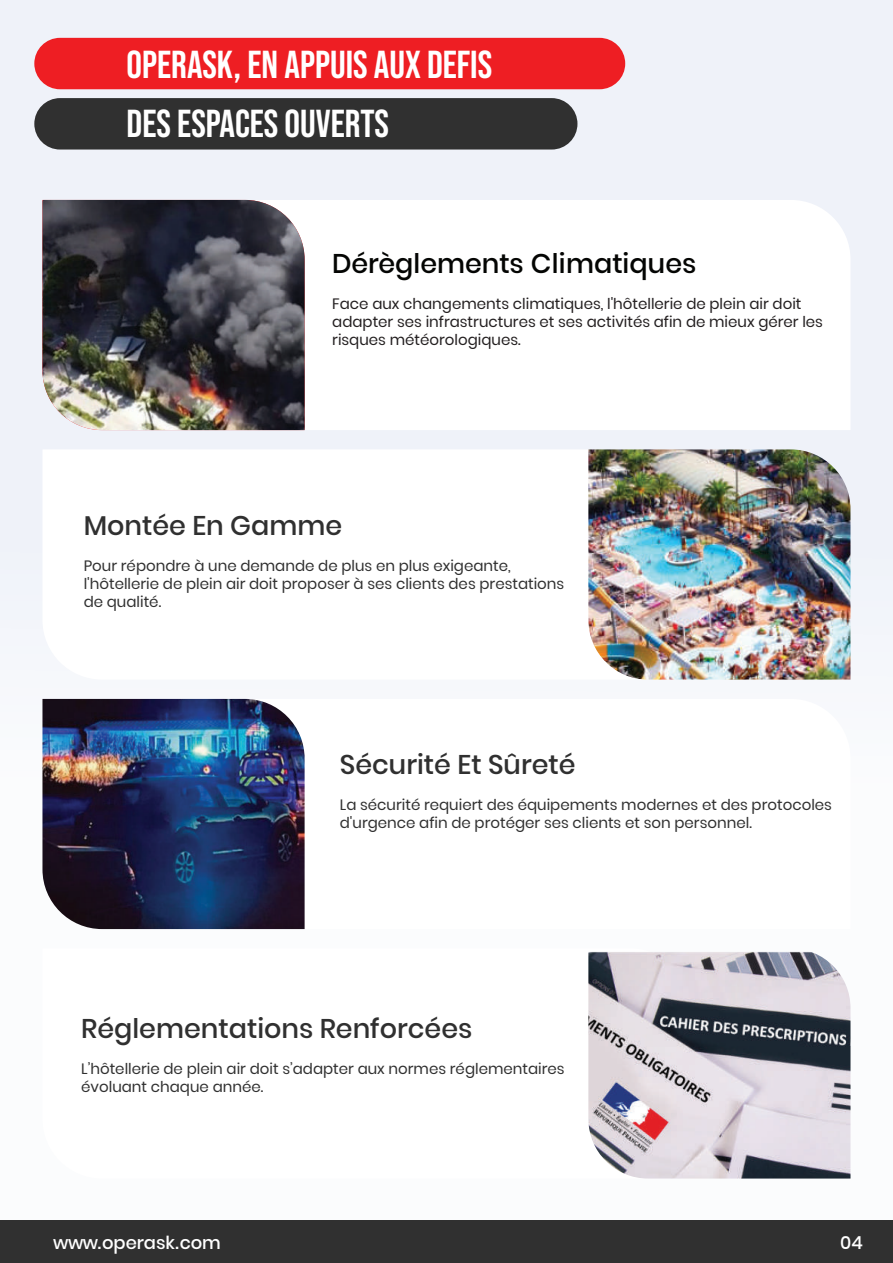
<style>
.page{position:relative;width:893px;height:1263px;background:#fff}
.page>*{position:absolute;margin:0;border:0;box-sizing:border-box;transform-origin:0 0}
.t1{font:700 39px/59.2px "Bebas Neue Pro";color:#fff}
.t2{font:500 27px "Poppins";color:#303030}
.t3{font:500 27px "Poppins";color:#040503}
.t4{font:500 18px "Poppins";letter-spacing:-.005em;color:#fff}
.t5{font:15px/18px "Poppins";color:#303030}
.t6{font:15px/18px "Poppins";color:#231f20}
</style>
<div class="page">
<div style="left:0;top:0;width:893px;height:1257px;background:#eff2f9"></div>
<div style="left:34px;top:38px;width:591px;height:51px;background:#ee1e23;border-radius:26px"></div>
<div style="left:34px;top:98px;width:543px;height:52px;background:#303030;border-radius:26px"></div>
<div style="left:0;top:1220px;width:893px;height:43px;background:#303030"></div>
<div style="left:305px;top:200px;width:545px;height:230px;background:#fff"></div>
<div style="left:305px;top:699px;width:545px;height:230px;background:#fff"></div>
<div style="left:43px;top:450px;width:545px;height:229px;background:#fff"></div>
<div style="left:42px;top:948px;width:546px;height:230px;background:#fff"></div>
<img style="left:42px;top:200px;width:263px;height:230px">
<img style="left:588px;top:449px;width:262px;height:230px">
<img style="left:42px;top:699px;width:263px;height:230px">
<img style="left:588px;top:948px;width:262px;height:230px">
<h1 class="t1" style="left:127px;top:34px;width:367px">OPERASK, EN APPUIS AUX DEFIS<br>DES ESPACES OUVERTS</h1>
<h2 class="t3" style="left:332px;top:248px;width:366px">Dérèglements Climatiques</h2>
<p class="t6" style="left:332px;top:295px;width:492px">Face aux changements climatiques, l'hôtellerie de plein air doit adapter ses infrastructures et ses activités afin de mieux gérer les risques météorologiques.</p>
<h2 class="t2" style="left:84px;top:509px;width:260px">Montée En Gamme</h2>
<p class="t5" style="left:84px;top:556px;width:482px">Pour répondre à une demande de plus en plus exigeante, l'hôtellerie de plein air doit proposer à ses clients des prestations de qualité.</p>
<h2 class="t2" style="left:340px;top:749px;width:237px">Sécurité Et Sûreté</h2>
<p class="t5" style="left:340px;top:796px;width:494px">La sécurité requiert des équipements modernes et des protocoles d'urgence afin de protéger ses clients et son personnel.</p>
<h2 class="t2" style="left:81px;top:1013px;width:393px">Réglementations Renforcées</h2>
<p class="t5" style="left:81px;top:1060px;width:485px">L’hôtellerie de plein air doit s’adapter aux normes réglementaires évoluant chaque année.</p>
<p class="t4" style="left:53px;top:1232px;width:169px">www.operask.com</p>
<p class="t4" style="left:840px;top:1232px;width:24px">04</p>
</div>
